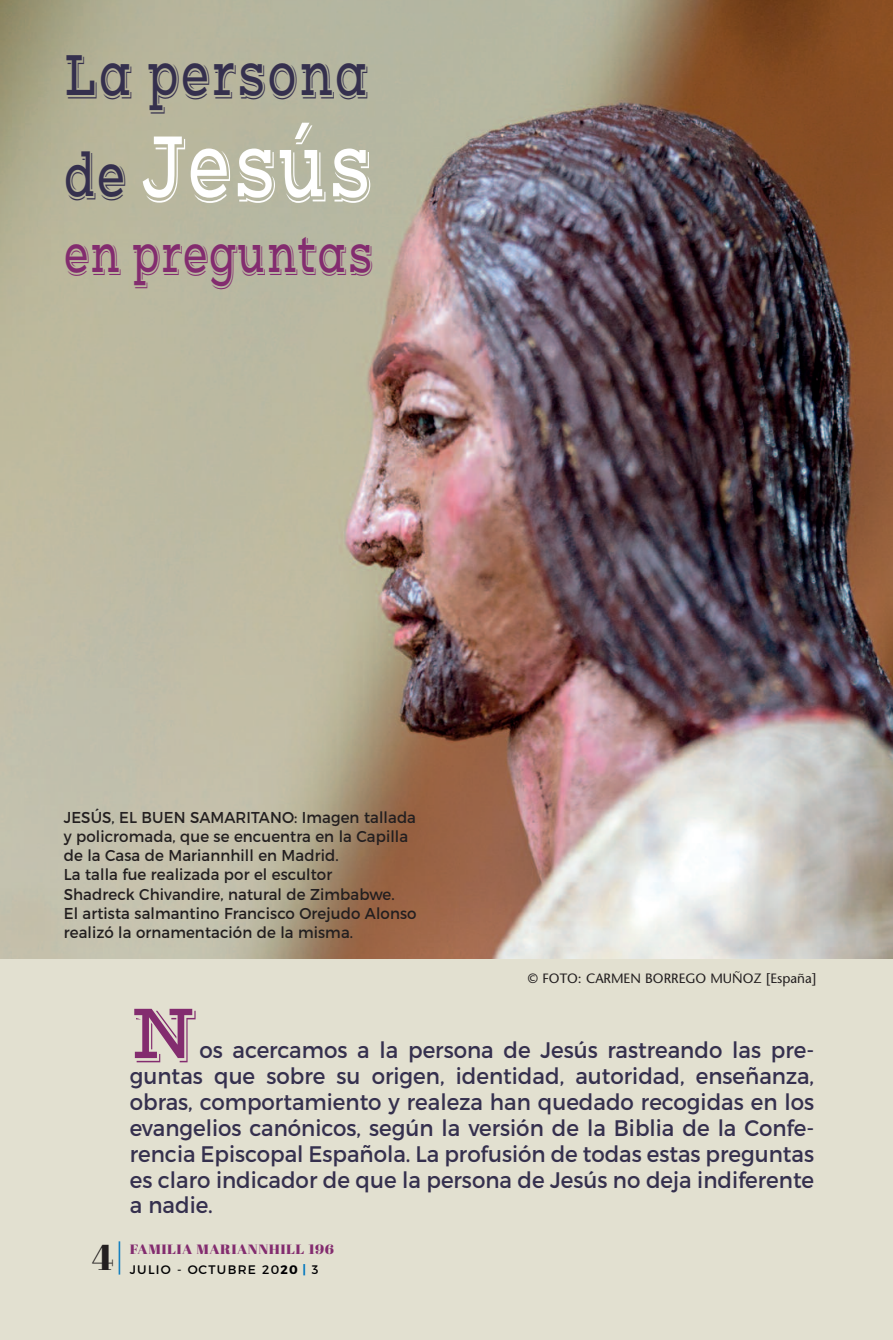
<style>
.page{position:relative;width:893px;height:1340px;background:#fff}
.page>*{position:absolute;margin:0;border:0;box-sizing:border-box;transform-origin:0 0}
.t1{font:98.33px "Vast Shadow";color:#fff;scale:.61 1}
.t2{font:81px "Vast Shadow";color:#832c6f;scale:.75 1}
.t3{font:65.48px "Vast Shadow";color:#35304e;scale:.61 1}
.t4{font:57.38px "Vast Shadow";letter-spacing:-.015em;color:#832c6f;scale:.61 1}
.t5{font:36px "Abril Fatface";color:#231f20}
.t6{font:22.5px/25.9px "Trueno Rg";color:#35304e;text-align:justify;scale:.95 1}
.t7{font:15.75px/19.1px "Trueno Rg";letter-spacing:.005em;color:#231f20;scale:.95 1}
.t8{font:13.5px "Stone Sans";color:#231f20}
.t9{font:13.5px "Abril Fatface";letter-spacing:.035em;color:#832c6f;scale:1.1 1}
.t10{font:12.38px "Trueno Rg";letter-spacing:.105em;color:#000002}
.s1{font-size:65.48px;color:#35304e}
.s2{color:#0076be}
.s3{font-family:"Trueno Bd"}
.s4{font-family:"Trueno Bd";color:#0076be}
</style>
<div class="page">
<div style="left:0;top:0;width:893px;height:1339px;background:#e2e0d0"></div>
<img style="left:0;top:0;width:893px;height:958px">
<h3 class="t3" style="left:64px;top:34px;width:503px">La persona</h3>
<h1 class="t1" style="left:64px;top:105px;width:510px"><span class="s1">de</span> Jesús</h1>
<h3 class="t4" style="left:64px;top:219px;width:510px">en preguntas</h3>
<p class="t7" style="left:64px;top:809px;width:373px">jeSÚS, el bueN SAMAritANo: imagen tallada y policromada, que se encuentra en la capilla de la casa de Mariannhill en Madrid.<br>la talla fue realizada por el escultor<br>Shadreck chivandire, natural de Zimbabwe.<br>el artista salmantino Francisco orejudo Alonso realizó la ornamentación de la misma.</p>
<p class="t8" style="left:528px;top:972px;width:290px">© FOTO: CARMEN BORREGO MUÑOZ [España]</p>
<h2 class="t2" style="left:130px;top:982px;width:94px">N</h2>
<p class="t6" style="left:130px;top:1038px;width:722px;text-indent:70px">os acercamos a la persona de jesús rastreando las pre&shy;guntas que sobre su origen, identidad, autoridad, enseñanza, obras, comportamiento y realeza han quedado recogidas en los evangelios canónicos, según la versión de la biblia de la confe&shy;rencia episcopal española. la profusión de todas estas preguntas es claro indicador de que la persona de jesús no deja indiferente a nadie.</p>
<h3 class="t5" style="left:92px;top:1232px;width:35px">4<span class="s2">|</span></h3>
<p class="t9" style="left:130px;top:1240px;width:187px">FAMILIA MARIANNHILL 196</p>
<p class="t10" style="left:130px;top:1264px;width:190px">julio - octubre 20<span class="s3">20</span> <span class="s4">|</span> 3</p>
</div>
